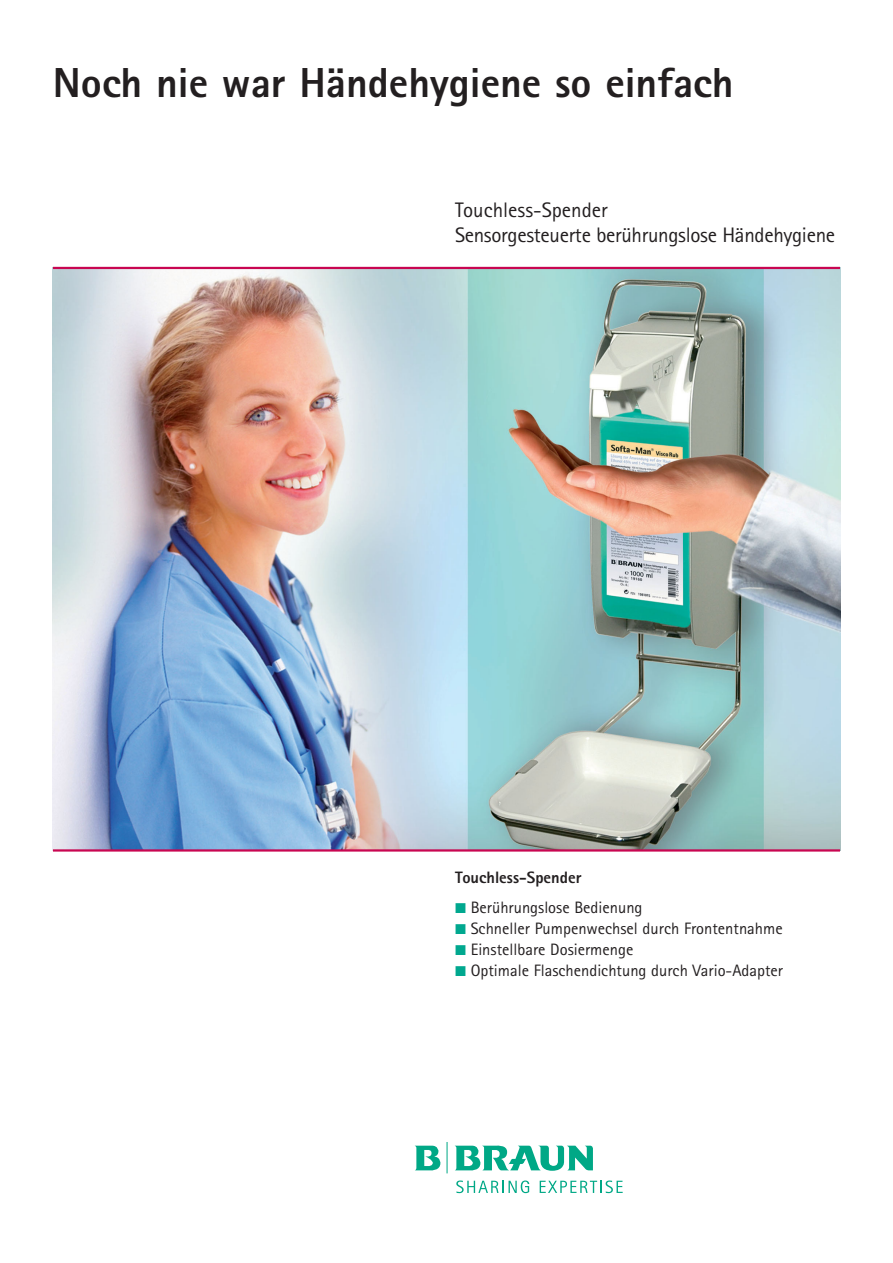
<style>
.page{position:relative;width:893px;height:1263px;background:#fff}
.page>*{position:absolute;margin:0;border:0;box-sizing:border-box;transform-origin:0 0}
.t1{font:800 42px "Rotis Sans Serif";color:#231f20}
.t2{font:21px/25.5px "Rotis Sans Serif";letter-spacing:-.015em;color:#231f20}
.t3{font:16.5px "Rotis Sans Serif";color:#231f20}
.t4{font:800 16.5px "Rotis Sans Serif";color:#231f20}
.s1{font-family:"European Pi Three";color:#00a88f}
</style>
<div class="page">
<img style="left:53px;top:269px;width:787px;height:580px">
<svg style="left:456px;top:1181px;width:73px;height:12px"></svg>
<svg style="left:539px;top:1181px;width:83px;height:12px"></svg>
<svg style="left:415px;top:1146px;width:25px;height:25px"></svg>
<svg style="left:455px;top:1145px;width:138px;height:26px"></svg>
<hr style="left:446px;top:1142px;width:1px;height:31px;background:#00a886">
<hr style="left:53px;top:267px;width:787px;height:2px;background:#c80651">
<hr style="left:53px;top:849px;width:787px;height:3px;background:#c80651">
<p class="t1" style="left:53px;top:68px;width:682px">Noch nie war Händehygiene so einfach</p>
<p class="t2" style="left:455px;top:199px;width:382px">Touchless-Spender<br>Sensorgesteuerte berührungslose Händehygiene</p>
<p class="t4" style="left:455px;top:872px;width:128px">Touchless-Spender</p>
<p class="t3" style="left:455px;top:901px;width:189px"><span class="s1">-</span> Berührungslose Bedienung</p>
<p class="t3" style="left:455px;top:922px;width:329px"><span class="s1">-</span> Schneller Pumpenwechsel durch Frontentnahme</p>
<p class="t3" style="left:455px;top:943px;width:180px"><span class="s1">-</span> Einstellbare Dosiermenge</p>
<p class="t3" style="left:455px;top:964px;width:329px"><span class="s1">-</span> Optimale Flaschendichtung durch Vario-Adapter</p>
</div>
